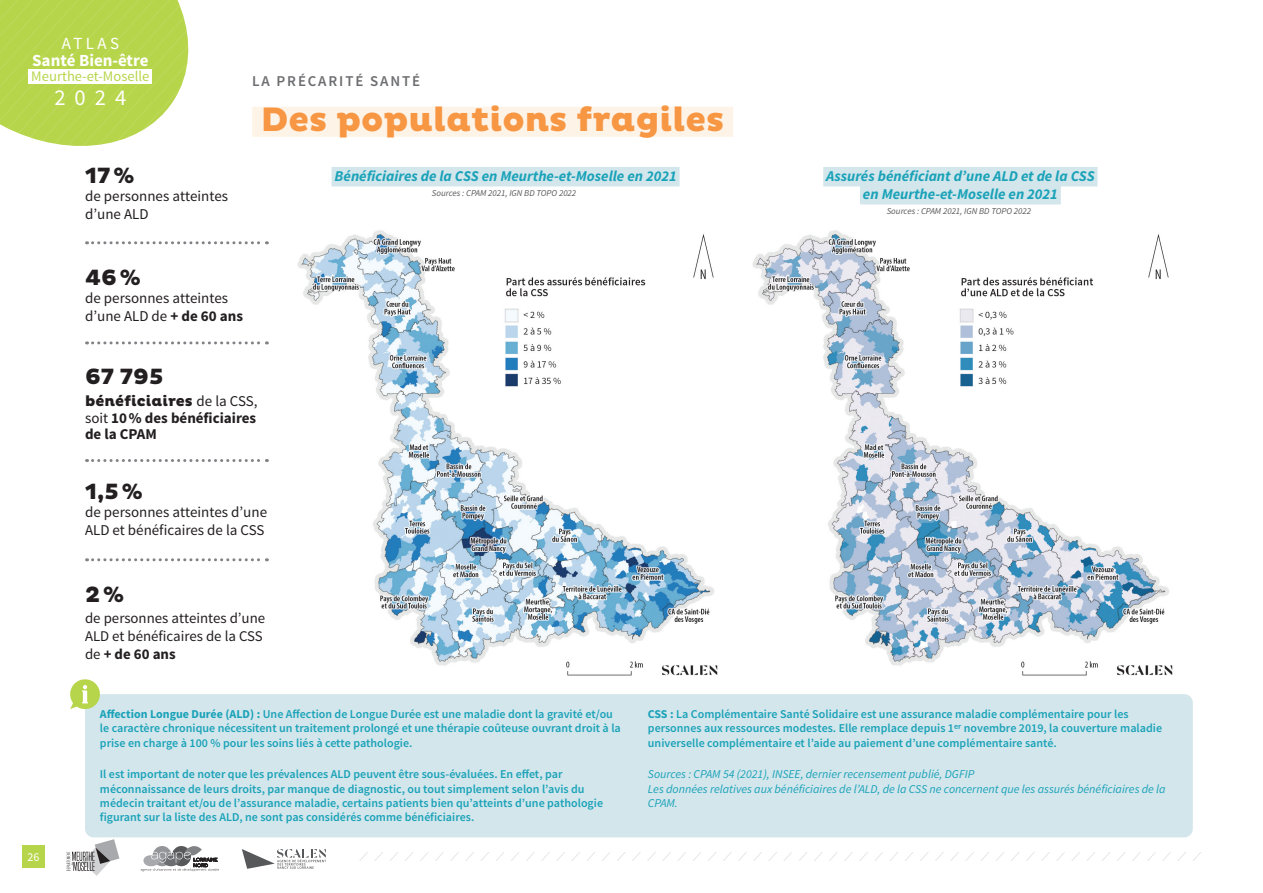
<style>
.page{position:relative;width:1263px;height:893px;background:#fff}
.page>*{position:absolute;margin:0;border:0;box-sizing:border-box;transform-origin:0 0}
.t1{font:800 34.5px "Pluto";color:#f79643}
.t2{font:22.65px "Source Sans Pro";color:#fff}
.t3{font:800 22.5px "Pluto";color:#231f20}
.t4{font:700 16.95px "Source Sans Pro";color:#fff}
.t5{font:16.95px "Source Sans Pro";letter-spacing:.2em;color:#fff}
.t6{font:15px/18px "Source Sans Pro";color:#231f20}
.t7{font:italic 700 15px/18px "Source Sans Pro";color:#1aa2b8;text-align:center}
.t8{font:700 15px/16.2px "Source Sans Pro";color:#231f20}
.t9{font:800 15px "Pluto";color:#231f20}
.t10{font:600 15px "Source Sans Pro";letter-spacing:.125em;color:#6c6d70}
.t11{font:14.85px/17.9px "Source Sans Pro";color:#231f20}
.t12{font:14.55px "Source Sans Pro";color:#b7d54a}
.t13{font:600 12px/14.4px "Source Sans Pro";color:#1aa2b8}
.t14{font:italic 12px/14.4px "Source Sans Pro";color:#1aa2b8}
.t15{font:12px "Source Sans Pro";color:#fff}
.t16{font:italic 9px "Source Sans Pro";color:#57585a}
.s1{font-weight:700}
.s2{font-family:"Source Sans Pro";font-weight:400}
.s3{font-weight:400}
</style>
<div class="page">
<svg style="left:242px;top:849px;width:84px;height:20px"></svg>
<div style="left:22px;top:846px;width:23px;height:22px;background:#b7d54a"></div>
<svg style="left:359px;top:852px;width:842px;height:9px"></svg>
<svg style="left:67px;top:839px;width:52px;height:37px"></svg>
<svg style="left:141px;top:846px;width:78px;height:25px"></svg>
<svg style="left:0;top:0;width:189px;height:146px;background:#bfd95f"></svg>
<div style="left:29px;top:69px;width:123px;height:15px;background:#fff"></div>
<div style="left:252px;top:107px;width:481px;height:30px;background:#fef3e7"></div>
<svg style="left:87px;top:241px;width:180px;height:3px"></svg>
<svg style="left:87px;top:341px;width:180px;height:3px"></svg>
<svg style="left:87px;top:459px;width:180px;height:3px"></svg>
<svg style="left:87px;top:558px;width:180px;height:3px"></svg>
<div style="left:331px;top:167px;width:349px;height:19px;background:#d3e6ec"></div>
<div style="left:823px;top:167px;width:274px;height:19px;background:#d3e6ec"></div>
<div style="left:860px;top:185px;width:201px;height:19px;background:#d3e6ec"></div>
<div style="left:85px;top:694px;width:1108px;height:143px;background:#d3e6ec;border-radius:9px"></div>
<svg style="left:70px;top:679px;width:30px;height:30px"></svg>
<img style="left:752px;top:230px;width:421px;height:446px">
<img style="left:297px;top:230px;width:421px;height:446px">
<h3 class="t5" style="left:62px;top:33px;width:59px">ATLAS</h3>
<h3 class="t4" style="left:32px;top:49px;width:118px">Santé Bien-être</h3>
<p class="t12" style="left:31px;top:67px;width:120px">Meurthe-et-Moselle</p>
<h2 class="t2" style="left:54px;top:83px;width:73px">2024</h2>
<h3 class="t3" style="left:85px;top:162px;width:51px">17%</h3>
<p class="t6" style="left:85px;top:187px;width:145px">de personnes atteintes d’une ALD</p>
<p class="t10" style="left:252px;top:71px;width:169px">LA PRÉCARITÉ SANTÉ</p>
<h1 class="t1" style="left:261px;top:99px;width:465px">Des populations fragiles</h1>
<p class="t7" style="left:334px;top:167px;width:344px">Bénéficiaires de la CSS en Meurthe-et-Moselle en 2021</p>
<p class="t16" style="left:432px;top:188px;width:146px">Sources : CPAM 2021, IGN BD TOPO 2022</p>
<h3 class="t3" style="left:85px;top:265px;width:57px">46%</h3>
<p class="t6" style="left:85px;top:289px;width:159px">de personnes atteintes d’une ALD de <span class="s1">+ de 60 ans</span></p>
<h3 class="t3" style="left:85px;top:363px;width:80px">67 795</h3>
<p class="t9" style="left:85px;top:393px;width:174px">bénéficiaires <span class="s2">de la CSS,</span></p>
<p class="t8" style="left:85px;top:410px;width:173px"><span class="s3">soit</span> 10% des bénéficiaires de la CPAM</p>
<h3 class="t3" style="left:85px;top:479px;width:59px">1,5%</h3>
<p class="t6" style="left:85px;top:504px;width:184px">de personnes atteintes d’une<br>ALD et bénéficaires de la CSS</p>
<h3 class="t3" style="left:85px;top:581px;width:41px">2%</h3>
<p class="t11" style="left:85px;top:610px;width:182px">de personnes atteintes d’une<br>ALD et bénéficaires de la CSS de <span class="s1">+ de 60 ans</span></p>
<p class="t7" style="left:826px;top:167px;width:270px">Assurés bénéficiant d’une ALD et de la CSS en Meurthe-et-Moselle en 2021</p>
<p class="t16" style="left:887px;top:206px;width:146px">Sources : CPAM 2021, IGN BD TOPO 2022</p>
<p class="t15" style="left:28px;top:850px;width:13px">26</p>
<p class="t13" style="left:100px;top:707px;width:522px"><span class="s1">Affection Longue Durée (ALD) :</span> Une Affection de Longue Durée est une maladie dont la gravité et/ou le caractère chronique nécessitent un traitement prolongé et une thérapie coûteuse ouvrant droit à la prise en charge à 100 % pour les soins liés à cette pathologie.</p>
<p class="t13" style="left:100px;top:767px;width:505px">Il est important de noter que les prévalences ALD peuvent être sous-évaluées. En effet, par méconnaissance de leurs droits, par manque de diagnostic, ou tout simplement selon l’avis du médecin traitant et/ou de l’assurance maladie, certains patients bien qu’atteints d’une pathologie figurant sur la liste des ALD, ne sont pas considérés comme bénéficiaires.</p>
<p class="t13" style="left:648px;top:707px;width:516px"><span class="s1">CSS :</span> La Complémentaire Santé Solidaire est une assurance maladie complémentaire pour les personnes aux ressources modestes. Elle remplace depuis 1ᵉʳ novembre 2019, la couverture maladie universelle complémentaire et l’aide au paiement d’une complémentaire santé.</p>
<p class="t14" style="left:648px;top:767px;width:519px">Sources : CPAM 54 (2021), INSEE, dernier recensement publié, DGFIP<br>Les données relatives aux bénéficiaires de l’ALD, de la CSS ne concernent que les assurés bénéficiaires de la<br>CPAM.</p>
</div>
